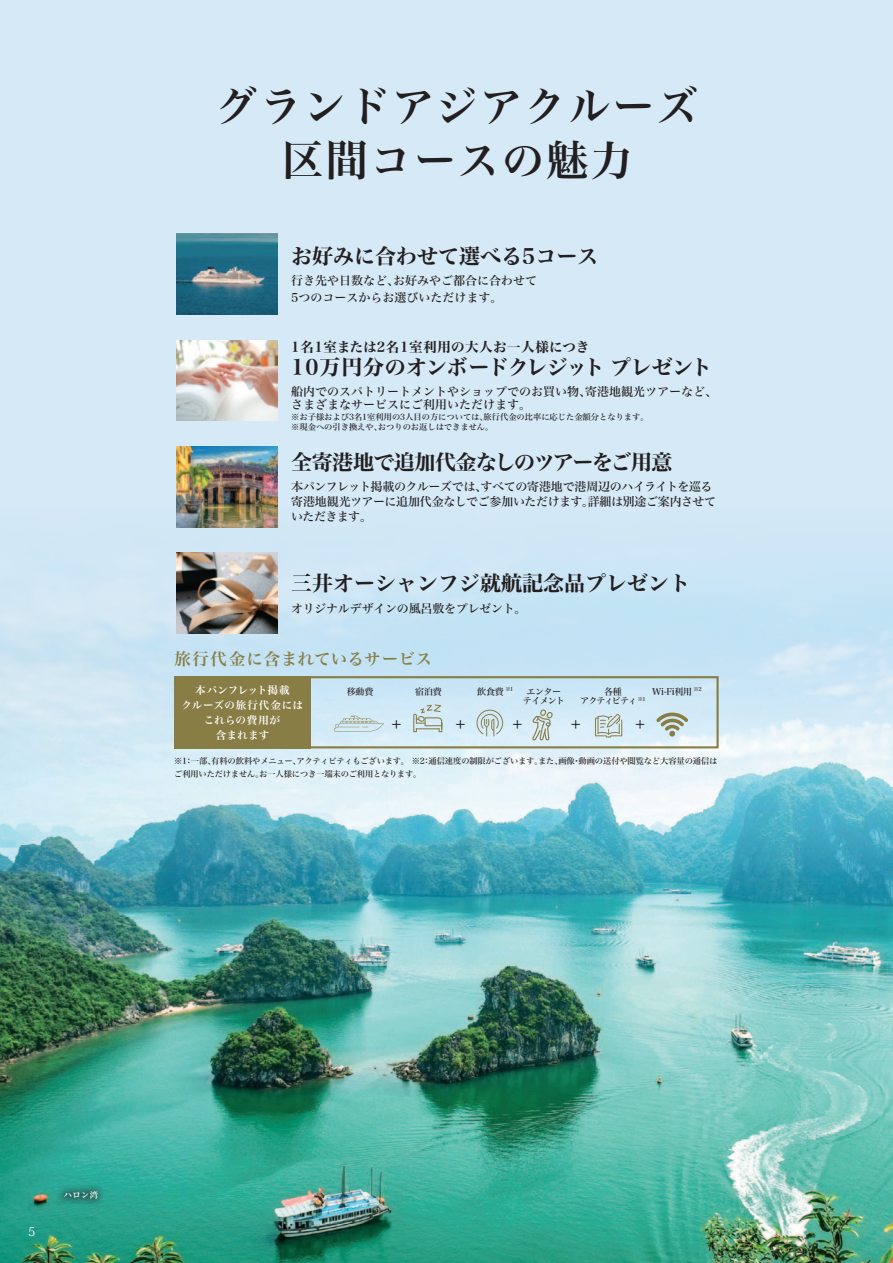
<style>
.page{position:relative;width:893px;height:1263px;background:#fff}
.page>*{position:absolute;margin:0;border:0;box-sizing:border-box;transform-origin:0 0}
.t1{font:42px "Hira Min Std N W6";letter-spacing:.05em;color:#231f20}
.t2{font:21px "Hira Min Std N W7";color:#231f20}
.t3{font:21px "Hira Min Std N W7";letter-spacing:-.02em;color:#231f20}
.t4{font:21px "Hira Min Std N W7";letter-spacing:-.035em;color:#231f20}
.t5{font:16.5px "Hira Min Std N W6";letter-spacing:.035em;color:#897d46}
.t6{font:500 15.45px "Ryumin Pro";color:#231f20}
.t7{font:13.5px "Hira Min Std N W7";letter-spacing:.035em;color:#231f20}
.t8{font:12px/13.5px "Hira Min Std N W5";letter-spacing:-.01em;color:#231f20}
.t9{font:12px/15px "Hira Min Std N W5";letter-spacing:-.035em;color:#231f20}
.t10{font:12px "Hira Min Std N W5";letter-spacing:-.03em;color:#231f20}
.t11{font:12px "Koz Min Pro";color:#fff}
.t12{font:10.5px "Hira Min Std N W6";letter-spacing:.03em;color:#fff}
.t13{font:10.5px "Hira Min Std N W6";letter-spacing:.075em;color:#fff}
.t14{font:10.5px "Hira Min Std N W6";letter-spacing:-.005em;color:#fff}
.t15{font:9px "Hira Min Std N W5";letter-spacing:-.05em;color:#231f20}
.t16{font:9px "Hira Min Std N W5";letter-spacing:-.1em;color:#231f20}
.t17{font:8.25px/12.8px "Hira Min Std N W5";letter-spacing:-.005em;color:#231f20}
.t18{font:8.25px "Hira Min Std N W6";color:#fff}
</style>
<div class="page">
<img style="left:0;top:719px;width:893px;height:544px">
<div style="left:0;top:0;width:893px;height:719px;background:linear-gradient(to bottom,#d8eaf8,#cce6f5)"></div>
<div style="left:55px;top:1181px;width:52px;height:27px;background:#231f20;opacity:.5"></div>
<img style="left:176px;top:234px;width:102px;height:81px">
<img style="left:176px;top:340px;width:102px;height:81px">
<img style="left:176px;top:446px;width:102px;height:81px">
<img style="left:176px;top:553px;width:102px;height:81px">
<div style="left:174px;top:676px;width:545px;height:72px;border:2px solid #897d46"></div>
<div style="left:174px;top:676px;width:136px;height:72px;background:#897d46"></div>
<svg style="left:656px;top:713px;width:32px;height:24px"></svg>
<svg style="left:532px;top:709px;width:21px;height:31px"></svg>
<svg style="left:476px;top:710px;width:27px;height:26px"></svg>
<svg style="left:413px;top:704px;width:29px;height:28px"></svg>
<svg style="left:595px;top:714px;width:27px;height:23px"></svg>
<svg style="left:334px;top:716px;width:50px;height:15px"></svg>
<p class="t1" style="left:216px;top:76px;width:485px">グランドアジアクルーズ</p>
<p class="t1" style="left:282px;top:130px;width:352px">区間コースの魅力</p>
<p class="t2" style="left:291px;top:240px;width:309px">お好みに合わせて選べる5コース</p>
<p class="t8" style="left:291px;top:274px;width:248px">行き先や日数など、お好みやご都合に合わせて</p>
<p class="t8" style="left:291px;top:291px;width:213px">5つのコースからお選びいただけます。</p>
<p class="t7" style="left:291px;top:337px;width:299px">1名1室または2名1室利用の大人お一人様につき</p>
<p class="t3" style="left:291px;top:352px;width:422px">10万円分のオンボードクレジット プレゼント</p>
<p class="t8" style="left:291px;top:384px;width:428px">船内でのスパトリートメントやショップでのお買い物、寄港地観光ツアーなど、さまざまなサービスにご利用いただけます。</p>
<p class="t17" style="left:291px;top:411px;width:359px">※お子様および3名1室利用の3人目の方については、旅行代金の比率に応じた金額分となります。</p>
<p class="t17" style="left:291px;top:420px;width:204px">※現金への引き換えや、おつりのお返しはできません。</p>
<p class="t4" style="left:291px;top:446px;width:383px">全寄港地で追加代金なしのツアーをご用意</p>
<p class="t10" style="left:291px;top:478px;width:423px">本パンフレット掲載のクルーズでは、すべての寄港地で港周辺のハイライトを巡る</p>
<p class="t9" style="left:291px;top:494px;width:427px">寄港地観光ツアーに追加代金なしでご参加いただけます。詳細は別途ご案内させていただきます。</p>
<p class="t2" style="left:291px;top:568px;width:401px">三井オーシャンフジ就航記念品プレゼント</p>
<p class="t8" style="left:291px;top:601px;width:237px">オリジナルデザインの風呂敷をプレゼント。</p>
<p class="t5" style="left:174px;top:647px;width:260px">旅行代金に含まれているサービス</p>
<p class="t14" style="left:195px;top:682px;width:96px">本パンフレット掲載</p>
<p class="t13" style="left:181px;top:697px;width:123px">クルーズの旅行代金には</p>
<p class="t12" style="left:204px;top:712px;width:78px">これらの費用が</p>
<p class="t12" style="left:216px;top:727px;width:55px">含まれます</p>
<p class="t15" style="left:604px;top:685px;width:19px">各種</p>
<p class="t16" style="left:580px;top:694px;width:67px">アクティビティ <sup>※1</sup></p>
<p class="t15" style="left:347px;top:685px;width:28px">移動費</p>
<p class="t15" style="left:415px;top:685px;width:28px">宿泊費</p>
<p class="t15" style="left:477px;top:685px;width:38px">飲食費 <sup>※1</sup></p>
<p class="t15" style="left:527px;top:685px;width:36px">エンター</p>
<p class="t15" style="left:523px;top:694px;width:44px">テイメント</p>
<p class="t15" style="left:652px;top:685px;width:51px">Wi-Fi利用 <sup>※2</sup></p>
<p class="t6" style="left:389px;top:712px;width:17px">＋</p>
<p class="t6" style="left:453px;top:712px;width:17px">＋</p>
<p class="t6" style="left:510px;top:712px;width:17px">＋</p>
<p class="t6" style="left:568px;top:712px;width:17px">＋</p>
<p class="t6" style="left:632px;top:712px;width:17px">＋</p>
<p class="t17" style="left:174px;top:755px;width:545px">※1：一部、有料の飲料やメニュー、アクティビティもございます。 ※2：通信速度の制限がございます。また、画像・動画の送付や閲覧など大容量の通信はご利用いただけません。お一人様につき一端末のご利用となります。</p>
<p class="t11" style="left:28px;top:1223px;width:9px">5</p>
<p class="t18" style="left:64px;top:1189px;width:36px">ハロン湾</p>
</div>
